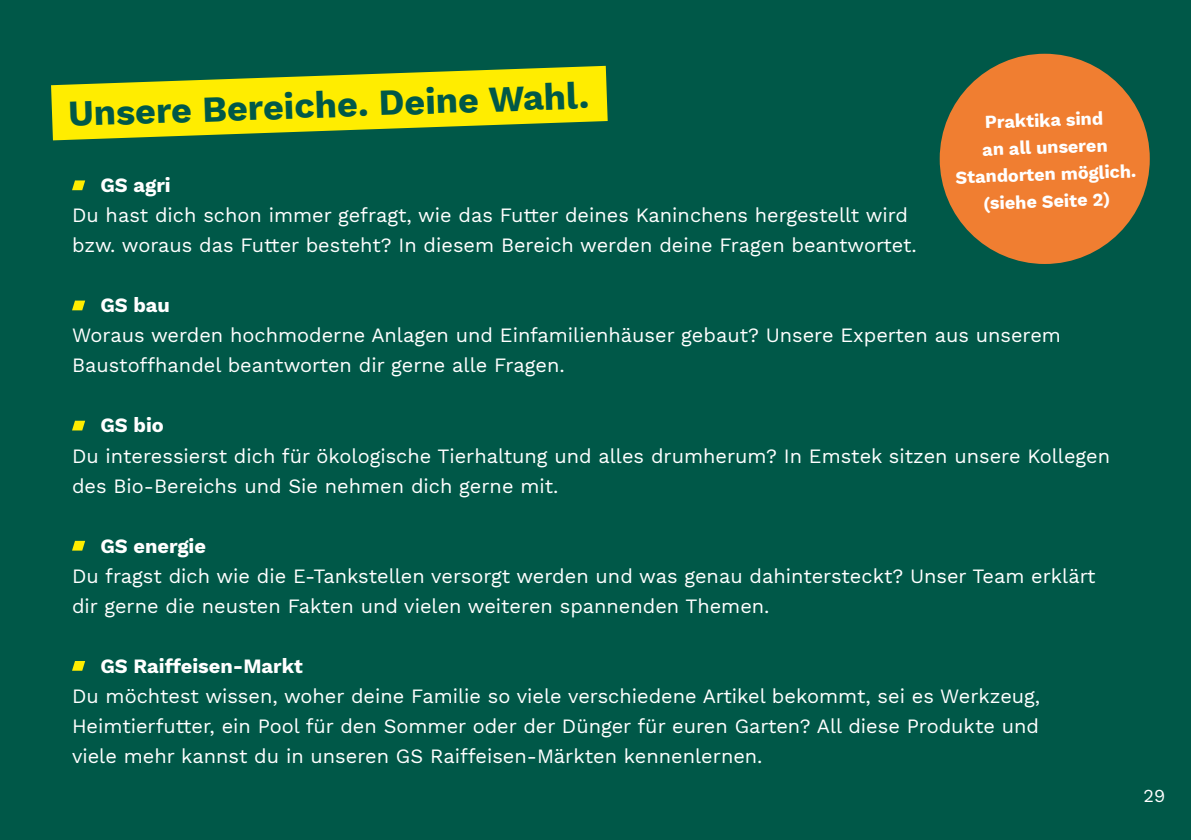
<style>
.page{position:relative;width:1191px;height:840px;background:#fff}
.page>*{position:absolute;margin:0;border:0;box-sizing:border-box;transform-origin:0 0}
.t1{font:700 36px "Work Sans";color:#005848}
.t2{font:20px/30px "Work Sans";color:#fff}
.t3{font:700 20px "Work Sans";color:#fff}
.t4{font:700 18px/27px "Work Sans";color:#fff;text-align:center}
.t5{font:18px "Work Sans";color:#fff}
</style>
<div class="page">
<div style="left:0;top:0;width:1191px;height:839px;background:#005848"></div>
<svg style="left:72px;top:180px;width:13px;height:10px"></svg>
<svg style="left:72px;top:300px;width:13px;height:10px"></svg>
<svg style="left:72px;top:420px;width:13px;height:10px"></svg>
<svg style="left:72px;top:540px;width:13px;height:10px"></svg>
<svg style="left:72px;top:661px;width:13px;height:9px"></svg>
<svg style="left:51px;top:66px;width:556px;height:74px;fill:#ffed00"></svg>
<div style="left:939px;top:54px;width:210px;height:210px;background:#f07e31;border-radius:50%"></div>
<h1 class="t1" style="left:67px;top:87px;width:523px;rotate:-2deg">Unsere Bereiche. Deine Wahl.</h1>
<p class="t3" style="left:100px;top:170px;width:72px">GS agri</p>
<p class="t2" style="left:72px;top:199px;width:846px">Du hast dich schon immer gefragt, wie das Futter deines Kaninchens hergestellt wird bzw. woraus das Futter besteht? In diesem Bereich werden deine Fragen beantwortet.</p>
<p class="t4" style="left:953px;top:109px;width:182px;rotate:-2deg">Praktika sind<br>an all unseren<br>Standorten möglich. (siehe Seite 2)</p>
<p class="t3" style="left:100px;top:290px;width:71px">GS bau</p>
<p class="t2" style="left:72px;top:319px;width:990px">Woraus werden hochmoderne Anlagen und Einfamilienhäuser gebaut? Unsere Experten aus unserem<br>Baustoffhandel beantworten dir gerne alle Fragen.</p>
<p class="t3" style="left:100px;top:410px;width:65px">GS bio</p>
<p class="t2" style="left:72px;top:439px;width:1039px">Du interessierst dich für ökologische Tierhaltung und alles drumherum? In Emstek sitzen unsere Kollegen des Bio-Bereichs und Sie nehmen dich gerne mit.</p>
<p class="t3" style="left:100px;top:530px;width:107px">GS energie</p>
<p class="t2" style="left:72px;top:559px;width:1025px">Du fragst dich wie die E-Tankstellen versorgt werden und was genau dahintersteckt? Unser Team erklärt dir gerne die neusten Fakten und vielen weiteren spannenden Themen.</p>
<p class="t3" style="left:100px;top:650px;width:204px">GS Raiffeisen-Markt</p>
<p class="t2" style="left:72px;top:679px;width:969px;text-align:justify">Du möchtest wissen, woher deine Familie so viele verschiedene Artikel bekommt, sei es Werkzeug, Heimtierfutter, ein Pool für den Sommer oder der Dünger für euren Garten? All diese Produkte und viele mehr kannst du in unseren GS Raiffeisen-Märkten kennenlernen.</p>
<p class="t5" style="left:1143px;top:781px;width:23px">29</p>
</div>
